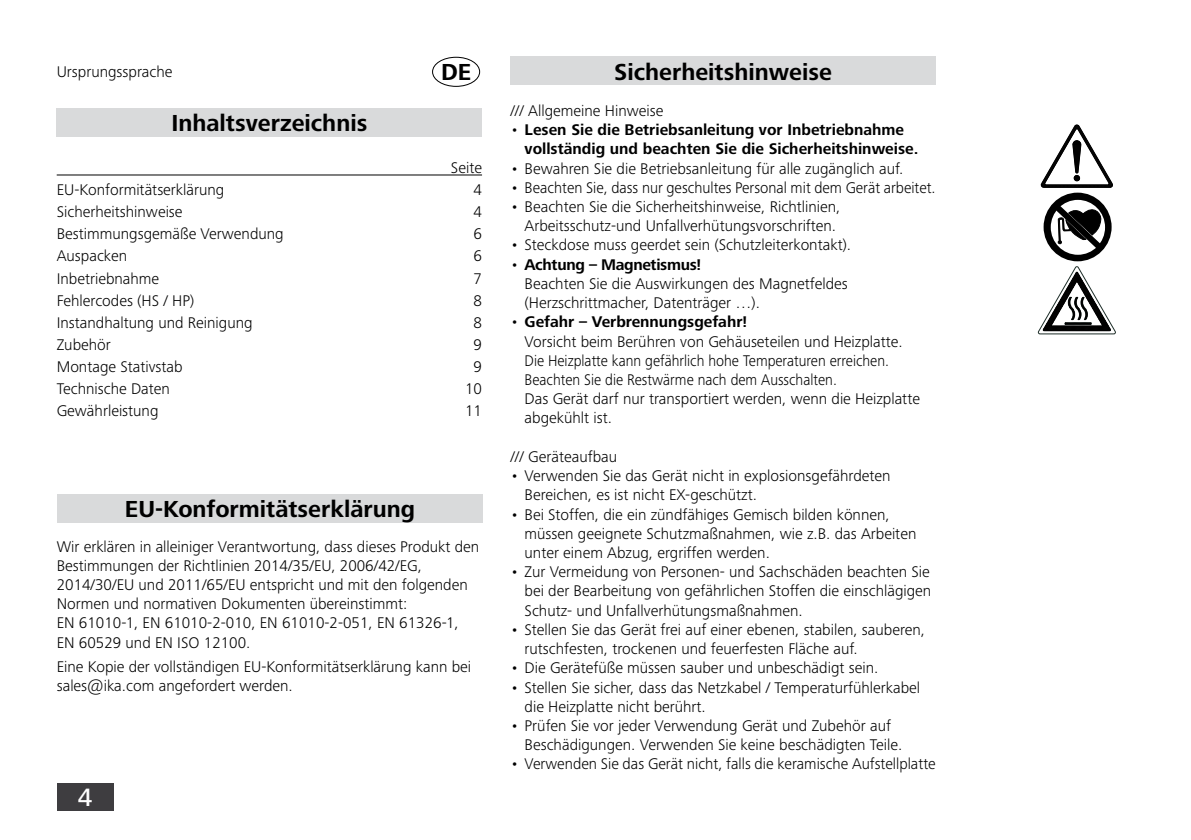
<style>
.page{position:relative;width:1191px;height:840px;background:#fff}
.page>*{position:absolute;margin:0;border:0;box-sizing:border-box;transform-origin:0 0}
.t1{font:500 26px "Frutiger Next IKA";color:#fff}
.t2{font:700 24px "Frutiger Next IKA";color:#000}
.t3{font:300 16px/19.2px "Frutiger Next IKA";color:#000}
.t4{font:700 16px/19.2px "Frutiger Next IKA";color:#000}
.s1{font-weight:300}
.s2{font-weight:700}
</style>
<div class="page">
<div style="left:57px;top:782px;width:56px;height:28px;background:#3e3d40"></div>
<div style="left:57px;top:108px;width:425px;height:28px;background:#d9dadb"></div>
<div style="left:510px;top:57px;width:425px;height:28px;background:#d9dadb"></div>
<svg style="left:1040px;top:124px;width:73px;height:64px"></svg>
<div style="left:1043px;top:192px;width:68px;height:69px;background:#000;border-radius:50%"></div>
<div style="left:1050px;top:200px;width:55px;height:54px;background:#fff;border-radius:50%"></div>
<svg style="left:1054px;top:204px;width:48px;height:45px"></svg>
<svg style="left:1037px;top:266px;width:79px;height:68px"></svg>
<div style="left:432px;top:57px;width:48px;height:30px;border:1px solid #000;border-radius:50%"></div>
<div style="left:57px;top:493px;width:425px;height:29px;background:#d9dadb"></div>
<hr style="left:57px;top:174px;width:425px;height:1px;background:#000">
<p class="t3" style="left:57px;top:62px;width:117px">Ursprungssprache</p>
<h2 class="t2" style="left:441px;top:58px;width:32px">DE</h2>
<h2 class="t2" style="left:614px;top:58px;width:219px">Sicherheitshinweise</h2>
<h2 class="t2" style="left:171px;top:109px;width:197px">Inhaltsverzeichnis</h2>
<p class="t3" style="left:451px;top:158px;width:33px">Seite</p>
<p class="t3" style="left:57px;top:180px;width:169px">EU-Konformitätserklärung</p>
<p class="t3" style="left:473px;top:180px;width:10px">4</p>
<p class="t3" style="left:57px;top:202px;width:127px">Sicherheitshinweise</p>
<p class="t3" style="left:473px;top:202px;width:10px">4</p>
<p class="t3" style="left:57px;top:224px;width:228px">Bestimmungsgemäße Verwendung</p>
<p class="t3" style="left:473px;top:224px;width:10px">6</p>
<p class="t3" style="left:57px;top:246px;width:72px">Auspacken</p>
<p class="t3" style="left:473px;top:246px;width:10px">6</p>
<p class="t3" style="left:57px;top:268px;width:104px">Inbetriebnahme</p>
<p class="t3" style="left:473px;top:268px;width:10px">7</p>
<p class="t3" style="left:57px;top:290px;width:139px">Fehlercodes (HS / HP)</p>
<p class="t3" style="left:473px;top:290px;width:10px">8</p>
<p class="t3" style="left:57px;top:312px;width:197px">Instandhaltung und Reinigung</p>
<p class="t3" style="left:473px;top:312px;width:10px">8</p>
<p class="t3" style="left:57px;top:334px;width:56px">Zubehör</p>
<p class="t3" style="left:473px;top:334px;width:10px">9</p>
<p class="t3" style="left:57px;top:356px;width:127px">Montage Stativstab</p>
<p class="t3" style="left:473px;top:356px;width:10px">9</p>
<p class="t3" style="left:57px;top:378px;width:115px">Technische Daten</p>
<p class="t3" style="left:465px;top:378px;width:18px">10</p>
<p class="t3" style="left:57px;top:400px;width:103px">Gewährleistung</p>
<p class="t3" style="left:465px;top:400px;width:18px">11</p>
<h2 class="t2" style="left:125px;top:495px;width:291px">EU-Konformitätserklärung</h2>
<p class="t3" style="left:57px;top:536px;width:424px">Wir erklären in alleiniger Verantwortung, dass dieses Produkt den Bestimmungen der Richtlinien 2014/35/EU, 2006/42/EG, 2014/30/EU und 2011/65/EU entspricht und mit den folgenden Normen und normativen Dokumenten übereinstimmt:<br>EN 61010-1, EN 61010-2-010, EN 61010-2-051, EN 61326-1, EN 60529 und EN ISO 12100.</p>
<p class="t3" style="left:57px;top:656px;width:416px">Eine Kopie der vollständigen EU-Konformitätserklärung kann bei sales@ika.com angefordert werden.</p>
<h1 class="t1" style="left:78px;top:782px;width:16px">4</h1>
<p class="t3" style="left:510px;top:101px;width:154px">/// Allgemeine Hinweise</p>
<p class="t4" style="left:524px;top:121px;width:395px;text-indent:-14px"><span class="s1">•</span> Lesen Sie die Betriebsanleitung vor Inbetriebnahme vollständig und beachten Sie die Sicherheitshinweise.</p>
<p class="t3" style="left:510px;top:158px;width:394px">• Bewahren Sie die Betriebsanleitung für alle zugänglich auf.</p>
<p class="t3" style="left:510px;top:178px;width:427px">• Beachten Sie, dass nur geschultes Personal mit dem Gerät arbeitet.</p>
<p class="t3" style="left:510px;top:197px;width:331px;text-align:right">• Beachten Sie die Sicherheitshinweise, Richtlinien,<br>Arbeitsschutz-und Unfallverhütungsvorschriften.</p>
<p class="t3" style="left:510px;top:235px;width:342px">• Steckdose muss geerdet sein (Schutzleiterkontakt).</p>
<p class="t3" style="left:524px;top:254px;width:325px;text-indent:-14px">• <span class="s2">Achtung – Magnetismus!<br></span>Beachten Sie die Auswirkungen des Magnetfeldes (Herzschrittmacher, Datenträger …).</p>
<p class="t3" style="left:524px;top:312px;width:397px;text-indent:-14px">• <span class="s2">Gefahr – Verbrennungsgefahr!<br></span>Vorsicht beim Berühren von Gehäuseteilen und Heizplatte.<br>Die Heizplatte kann gefährlich hohe Temperaturen erreichen.<br>Beachten Sie die Restwärme nach dem Ausschalten.<br>Das Gerät darf nur transportiert werden, wenn die Heizplatte abgekühlt ist.</p>
<p class="t3" style="left:510px;top:446px;width:108px">/// Geräteaufbau</p>
<p class="t3" style="left:524px;top:466px;width:367px;text-indent:-14px">• Verwenden Sie das Gerät nicht in explosionsgefährdeten<br>Bereichen, es ist nicht EX-geschützt.</p>
<p class="t3" style="left:524px;top:504px;width:393px;text-indent:-14px">• Bei Stoffen, die ein zündfähiges Gemisch bilden können, müssen geeignete Schutzmaßnahmen, wie z.B. das Arbeiten unter einem Abzug, ergriffen werden.</p>
<p class="t3" style="left:524px;top:562px;width:408px;text-align:justify;text-indent:-14px">• Zur Vermeidung von Personen- und Sachschäden beachten Sie bei der Bearbeitung von gefährlichen Stoffen die einschlägigen Schutz- und Unfallverhütungsmaßnahmen.</p>
<p class="t3" style="left:524px;top:619px;width:402px;text-indent:-14px">• Stellen Sie das Gerät frei auf einer ebenen, stabilen, sauberen, rutschfesten, trockenen und feuerfesten Fläche auf.</p>
<p class="t3" style="left:510px;top:658px;width:369px">• Die Gerätefüße müssen sauber und unbeschädigt sein.</p>
<p class="t3" style="left:524px;top:677px;width:397px;text-indent:-14px">• Stellen Sie sicher, dass das Netzkabel / Temperaturfühlerkabel die Heizplatte nicht berührt.</p>
<p class="t3" style="left:524px;top:715px;width:379px;text-indent:-14px">• Prüfen Sie vor jeder Verwendung Gerät und Zubehör auf<br>Beschädigungen. Verwenden Sie keine beschädigten Teile.</p>
<p class="t3" style="left:510px;top:754px;width:427px">• Verwenden Sie das Gerät nicht, falls die keramische Aufstellplatte</p>
</div>
